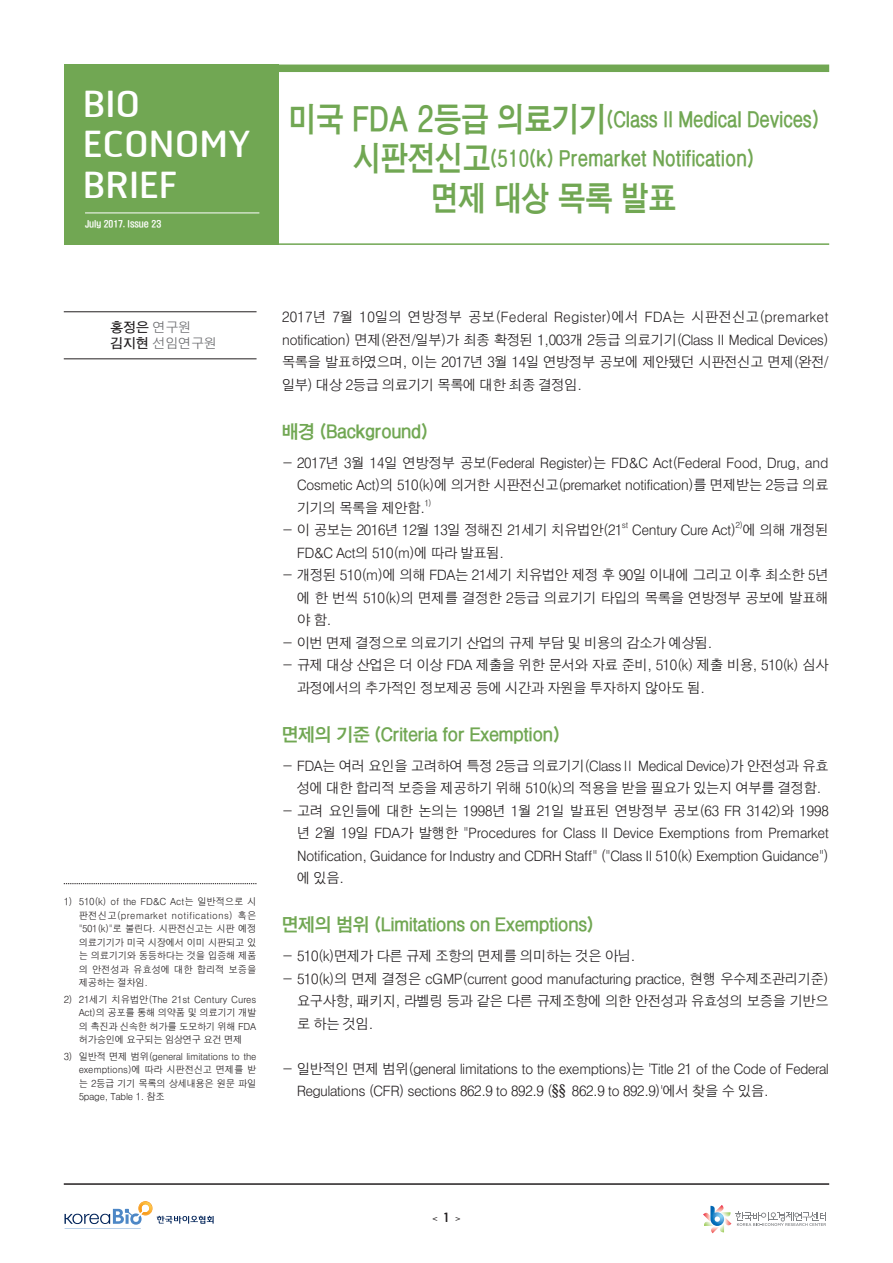
<style>
.page{position:relative;width:893px;height:1263px;background:#fff}
.page>*{position:absolute;margin:0;border:0;box-sizing:border-box;transform-origin:0 0}
.t1{font:35.85px "Hermes";color:#fff}
.t2{font:33px "H2 gtt B";letter-spacing:-.025em;color:#71a753;scale:.85 1}
.t3{font:21px "H2 gtt B";letter-spacing:-.025em;color:#71a753;scale:.85 1}
.중제{font:18px "H2 gtt B";letter-spacing:-.05em;color:#71a753}
.본문고딕{font:14.25px/22.5px "H2 gtr M";letter-spacing:-.075em;color:#231f20;text-align:justify}
.t4{font:13.5px "H2 gtr M";letter-spacing:-.05em;color:#6c6d70}
.t5{font:700 13.5px "HY Go Thic";color:#231f20}
.t6{font:100 12.75px "Hermes";color:#231f20}
.t7{font:9.75px/13.5px "H2 gtr M";letter-spacing:-.05em;color:#231f20;text-align:justify}
.t8{font:8.7px "H2 hdr M";letter-spacing:-.01em;color:#fff;scale:.96 1}
.본문고딕-2{font:8.25px "H2 gtr M";color:#231f20}
.s1{font-size:33px}
.s2{font-family:"H2 gtr M";font-weight:400;color:#6c6d70}
.s3{font-family:"HY Go Thic";font-weight:700;color:#231f20}
.s4{font-weight:400}
</style>
<div class="page">
<div style="left:64px;top:65px;width:215px;height:180px;background:#71a753"></div>
<svg style="left:703px;top:1205px;width:123px;height:28px"></svg>
<svg style="left:65px;top:1201px;width:149px;height:28px"></svg>
<div style="left:279px;top:65px;width:550px;height:7px;background:#71a753"></div>
<hr style="left:279px;top:243px;width:550px;height:2px;background:#71a753">
<hr style="left:64px;top:1183px;width:765px;height:2px;background:#231f20">
<hr style="left:85px;top:213px;width:174px;height:1px;background:#fff">
<hr style="left:64px;top:359px;width:193px;height:1px;background:#231f20">
<hr style="left:64px;top:311px;width:193px;height:1px;background:#231f20">
<svg style="left:64px;top:883px;width:193px;height:1px"></svg>
<p class="t1" style="left:83px;top:81px;width:59px">BIO</p>
<p class="t1" style="left:83px;top:121px;width:169px">ECONOMY</p>
<p class="t1" style="left:83px;top:162px;width:96px">BRIEF</p>
<p class="t8" style="left:85px;top:218px;width:81px">July 2017. Issue 23</p>
<p class="t3" style="left:289px;top:109px;width:625px"><span class="s1">미국 FDA 2등급 의료기기</span>(Class II Medical Devices)</p>
<p class="t3" style="left:353px;top:148px;width:473px"><span class="s1">시판전신고</span>(510(k) Premarket Notification)</p>
<p class="t2" style="left:431px;top:182px;width:290px">면제 대상 목록 발표</p>
<p class="t5" style="left:110px;top:319px;width:83px">홍정은 <span class="s2">연구원</span></p>
<p class="t4" style="left:110px;top:336px;width:109px"><span class="s3">김지현</span> 선임연구원</p>
<p class="t7" style="left:79px;top:895px;width:179px;text-indent:-15px">1) 510(k) of the FD&amp;C Act는 일반적으로 시 판전신고(premarket notifications) 혹은 "501(k)"로 불린다. 시판전신고는 시판 예정 의료기기가 미국 시장에서 이미 시판되고 있 는 의료기기와 동등하다는 것을 입증해 제품 의 안전성과 유효성에 대한 합리적 보증을 제공하는 절차임.</p>
<p class="t7" style="left:79px;top:992px;width:179px;text-indent:-15px">2) 21세기 치유법안(The 21st Century Cures Act)의 공포를 통해 의약품 및 의료기기 개발 의 촉진과 신속한 허가를 도모하기 위해 FDA 허가승인에 요구되는 임상연구 요건 면제</p>
<p class="t7" style="left:79px;top:1049px;width:179px;text-indent:-15px">3) 일반적 면제 범위(general limitations to the exemptions)에 따라 시판전신고 면제를 받 는 2등급 기기 목록의 상세내용은 원문 파일 5page, Table 1. 참조</p>
<p class="본문고딕" style="left:282px;top:305px;width:549px">2017년 7월 10일의 연방정부 공보(Federal Register)에서 FDA는 시판전신고(premarket notification) 면제(완전/일부)가 최종 확정된 1,003개 2등급 의료기기(Class II Medical Devices) 목록을 발표하였으며, 이는 2017년 3월 14일 연방정부 공보에 제안됐던 시판전신고 면제(완전/ 일부) 대상 2등급 의료기기 목록에 대한 최종 결정임.</p>
<p class="중제" style="left:282px;top:422px;width:148px">배경 (Background)</p>
<p class="본문고딕" style="left:297px;top:451px;width:534px;text-indent:-15px">- 2017년 3월 14일 연방정부 공보(Federal Register)는 FD&amp;C Act(Federal Food, Drug, and Cosmetic Act)의 510(k)에 의거한 시판전신고(premarket notification)를 면제받는 2등급 의료 기기의 목록을 제안함.</p>
<p class="본문고딕-2" style="left:424px;top:498px;width:9px">1)</p>
<p class="본문고딕" style="left:282px;top:518px;width:343px">- 이 공보는 2016년 12월 13일 정해진 21세기 치유법안(21</p>
<p class="본문고딕-2" style="left:622px;top:520px;width:8px">st</p>
<p class="본문고딕" style="left:632px;top:518px;width:199px">Century Cure Act) 에 의해 개정된</p>
<p class="본문고딕-2" style="left:735px;top:520px;width:9px">2)</p>
<p class="본문고딕" style="left:297px;top:541px;width:209px">FD&amp;C Act의 510(m)에 따라 발표됨.</p>
<p class="본문고딕" style="left:297px;top:563px;width:534px;text-indent:-15px">- 개정된 510(m)에 의해 FDA는 21세기 치유법안 제정 후 90일 이내에 그리고 이후 최소한 5년 에 한 번씩 510(k)의 면제를 결정한 2등급 의료기기 타입의 목록을 연방정부 공보에 발표해 야 함.</p>
<p class="본문고딕" style="left:282px;top:631px;width:432px">- 이번 면제 결정으로 의료기기 산업의 규제 부담 및 비용의 감소가 예상됨.</p>
<p class="본문고딕" style="left:297px;top:653px;width:534px;text-indent:-15px">- 규제 대상 산업은 더 이상 FDA 제출을 위한 문서와 자료 준비, 510(k) 제출 비용, 510(k) 심사 과정에서의 추가적인 정보제공 등에 시간과 자원을 투자하지 않아도 됨.</p>
<p class="중제" style="left:282px;top:725px;width:280px">면제의 기준 (Criteria for Exemption)</p>
<p class="본문고딕" style="left:282px;top:754px;width:549px;text-align:center">- FDA는 여러 요인을 고려하여 특정 2등급 의료기기(ClassⅡ Medical Device)가 안전성과 유효 성에 대한 합리적 보증을 제공하기 위해 510(k)의 적용을 받을 필요가 있는지 여부를 결정함.</p>
<p class="본문고딕" style="left:297px;top:799px;width:534px;text-indent:-15px">- 고려 요인들에 대한 논의는 1998년 1월 21일 발표된 연방정부 공보(63 FR 3142)와 1998 년 2월 19일 FDA가 발행한 "Procedures for Class II Device Exemptions from Premarket Notification, Guidance for Industry and CDRH Staff" ("Class II 510(k) Exemption Guidance") 에 있음.</p>
<p class="중제" style="left:282px;top:916px;width:314px">면제의 범위 (Limitations on Exemptions)</p>
<p class="본문고딕" style="left:282px;top:944px;width:356px">- 510(k)면제가 다른 규제 조항의 면제를 의미하는 것은 아님.</p>
<p class="본문고딕" style="left:297px;top:967px;width:534px;text-indent:-15px">- 510(k)의 면제 결정은 cGMP(current good manufacturing practice, 현행 우수제조관리기준) 요구사항, 패키지, 라벨링 등과 같은 다른 규제조항에 의한 안전성과 유효성의 보증을 기반으 로 하는 것임.</p>
<p class="본문고딕" style="left:297px;top:1057px;width:534px;text-indent:-15px">- 일반적인 면제 범위(general limitations to the exemptions)는 'Title 21 of the Code of Federal<br>Regulations (CFR) sections 862.9 to 892.9 (§§862.9 to 892.9)'에서 찾을 수 있음.</p>
<p class="t6" style="left:432px;top:1210px;width:31px">&lt; <span class="s4">1</span> &gt;</p>
</div>
